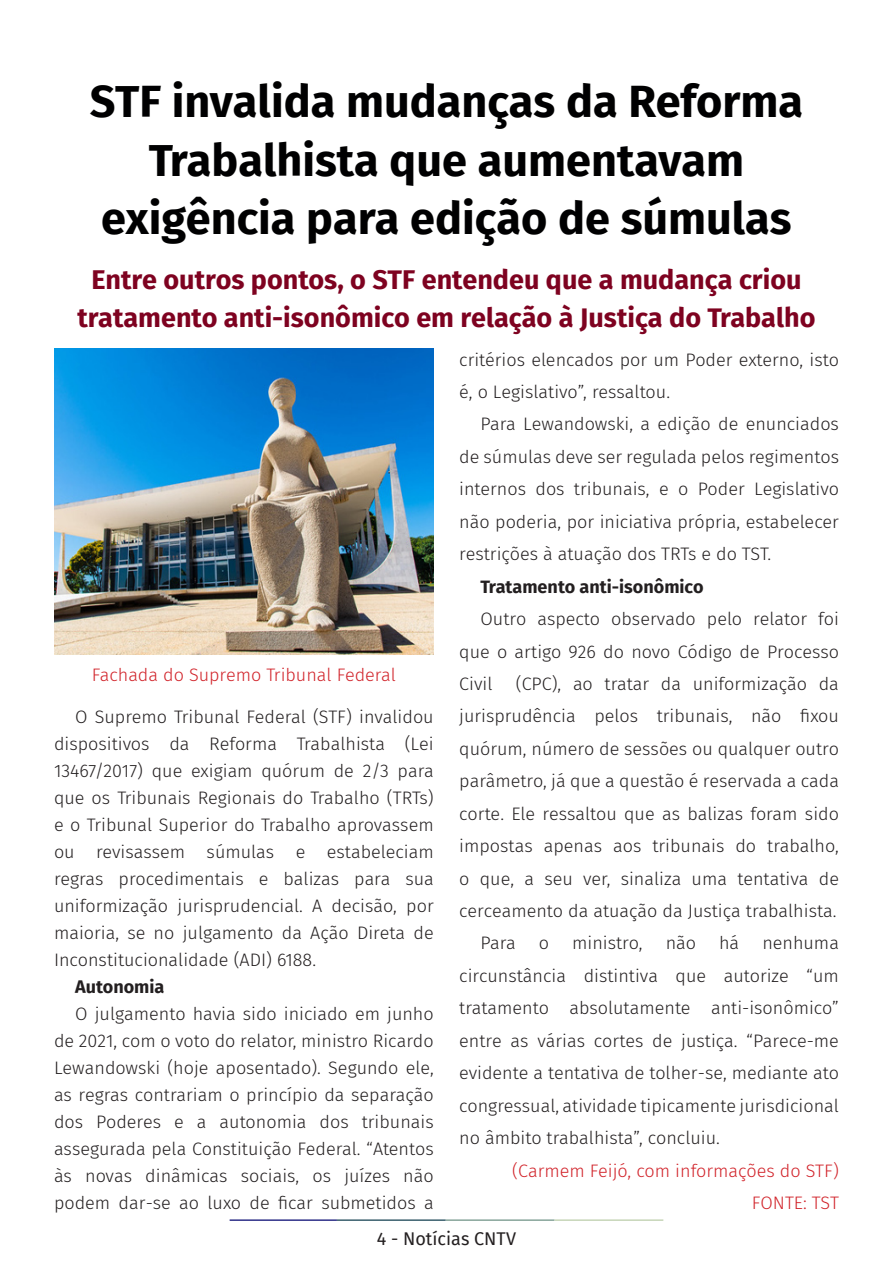
<style>
.page{position:relative;width:893px;height:1263px;background:#fff}
.page>*{position:absolute;margin:0;border:0;box-sizing:border-box;transform-origin:0 0}
.t1{font:700 45px/58.5px "Fira Sans";color:#000001;text-align:center}
.t2{font:700 27px/37.5px "Fira Sans";color:#7e0220;text-align:center}
.t3{font:300 18px/32.4px "Fira Sans";color:#231f20;text-align:justify}
.t4{font:300 18px "Fira Sans";color:#d1232a}
.t5{font:700 18px "Fira Sans";color:#231f20}
.t6{font:18px "Fira Sans";color:#231f20}
</style>
<div class="page">
<hr style="left:230px;top:1219px;width:107px;height:2px;background:#2f3088">
<hr style="left:337px;top:1219px;width:109px;height:2px;background:#3a5f6d">
<hr style="left:446px;top:1219px;width:109px;height:2px;background:#87a59a">
<hr style="left:555px;top:1219px;width:108px;height:2px;background:#c6d5b7">
<img style="left:54px;top:349px;width:380px;height:306px">
<p class="t1" style="left:90px;top:69px;width:715px">STF invalida mudanças da Reforma<br>Trabalhista que aumentavam exigência para edição de súmulas</p>
<p class="t2" style="left:77px;top:259px;width:739px">Entre outros pontos, o STF entendeu que a mudança criou tratamento anti-isonômico em relação à Justiça do Trabalho</p>
<p class="t4" style="left:92px;top:662px;width:306px">Fachada do Supremo Tribunal Federal</p>
<p class="t3" style="left:54px;top:703px;width:381px;line-height:27px;text-indent:21px">O Supremo Tribunal Federal (STF) invalidou dispositivos da Reforma Trabalhista (Lei 13467/2017) que exigiam quórum de 2/3 para que os Tribunais Regionais do Trabalho (TRTs) e o Tribunal Superior do Trabalho aprovassem ou revisassem súmulas e estabeleciam regras procedimentais e balizas para sua uniformização jurisprudencial. A decisão, por maioria, se no julgamento da Ação Direta de Inconstitucionalidade (ADI) 6188.</p>
<p class="t5" style="left:75px;top:971px;width:91px">Autonomia</p>
<p class="t3" style="left:54px;top:1000px;width:381px;line-height:27px;text-indent:21px">O julgamento havia sido iniciado em junho de 2021, com o voto do relator, ministro Ricardo Lewandowski (hoje aposentado). Segundo ele, as regras contrariam o princípio da separação dos Poderes e a autonomia dos tribunais assegurada pela Constituição Federal. “Atentos às novas dinâmicas sociais, os juízes não podem dar-se ao luxo de ficar submetidos a</p>
<p class="t3" style="left:459px;top:343px;width:381px">critérios elencados por um Poder externo, isto é, o Legislativo”, ressaltou.</p>
<p class="t3" style="left:459px;top:408px;width:381px;text-indent:21px">Para Lewandowski, a edição de enunciados de súmulas deve ser regulada pelos regimentos internos dos tribunais, e o Poder Legislativo não poderia, por iniciativa própria, estabelecer restrições à atuação dos TRTs e do TST.</p>
<p class="t5" style="left:480px;top:571px;width:225px">Tratamento anti-isonômico</p>
<p class="t3" style="left:459px;top:602px;width:381px;text-indent:21px">Outro aspecto observado pelo relator foi que o artigo 926 do novo Código de Processo Civil</p>
<p class="t3" style="left:459px;top:667px;width:381px;text-indent:57px">(CPC), ao tratar da uniformização da jurisprudência pelos tribunais, não fixou quórum, número de sessões ou qualquer outro parâmetro, já que a questão é reservada a cada corte. Ele ressaltou que as balizas foram sido impostas apenas aos tribunais do trabalho, o que, a seu ver, sinaliza uma tentativa de cerceamento da atuação da Justiça trabalhista.</p>
<p class="t3" style="left:480px;top:927px;width:37px">Para</p>
<p class="t3" style="left:539px;top:927px;width:12px">o</p>
<p class="t3" style="left:572px;top:927px;width:72px">ministro,</p>
<p class="t3" style="left:666px;top:927px;width:32px">não</p>
<p class="t3" style="left:719px;top:927px;width:22px">há</p>
<p class="t3" style="left:459px;top:927px;width:381px;text-indent:303px">nenhuma circunstância distintiva que autorize “um tratamento absolutamente anti-isonômico” entre as várias cortes de justiça. “Parece-me evidente a tentativa de tolher-se, mediante ato congressual, atividade tipicamente jurisdicional no âmbito trabalhista”, concluiu.</p>
<p class="t4" style="left:512px;top:1157px;width:328px">(Carmem Feijó, com informações do STF)</p>
<p class="t4" style="left:752px;top:1190px;width:89px">FONTE: TST</p>
<p class="t6" style="left:377px;top:1225px;width:141px">4 - Notícias CNTV</p>
</div>
